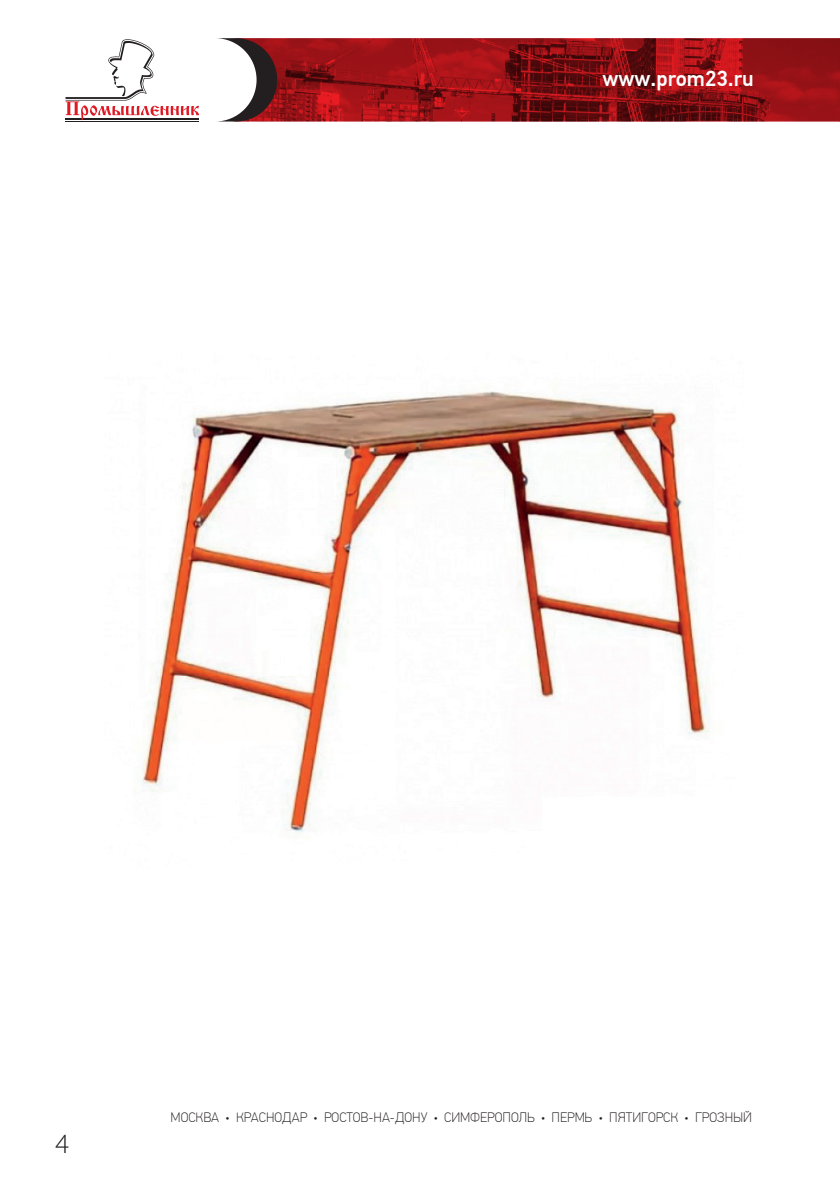
<style>
.page{position:relative;width:840px;height:1191px;background:#fff}
.page>*{position:absolute;margin:0;border:0;box-sizing:border-box;transform-origin:0 0}
.t1{font:300 28px "Myriad Pro";color:#231f20}
.t2{font:500 21.8px "PF Din Text Pro";color:#fff}
.t3{font:100 13.6px "PF Din Text Pro";color:#231f20}
</style>
<div class="page">
<svg style="left:839px;top:38px;width:1px;height:83px"></svg>
<svg style="left:277px;top:38px;width:562px;height:83px;background:#911115"></svg>
<svg style="left:217px;top:38px;width:60px;height:83px"></svg>
<hr style="left:66px;top:121px;width:133px;height:1px;background:#231f20">
<svg style="left:65px;top:39px;width:134px;height:81px"></svg>
<img style="left:141px;top:391px;width:569px;height:442px">
<h2 class="t2" style="left:602px;top:65px;width:153px">www.prom23.ru</h2>
<h1 class="t1" style="left:55px;top:1128px;width:15px">4</h1>
<p class="t3" style="left:170px;top:1109px;width:582px">МОСКВА • КРАСНОДАР • РОСТОВ-НА-ДОНУ • СИМФЕРОПОЛЬ • ПЕРМЬ • ПЯТИГОРСК • ГРОЗНЫЙ</p>
</div>
